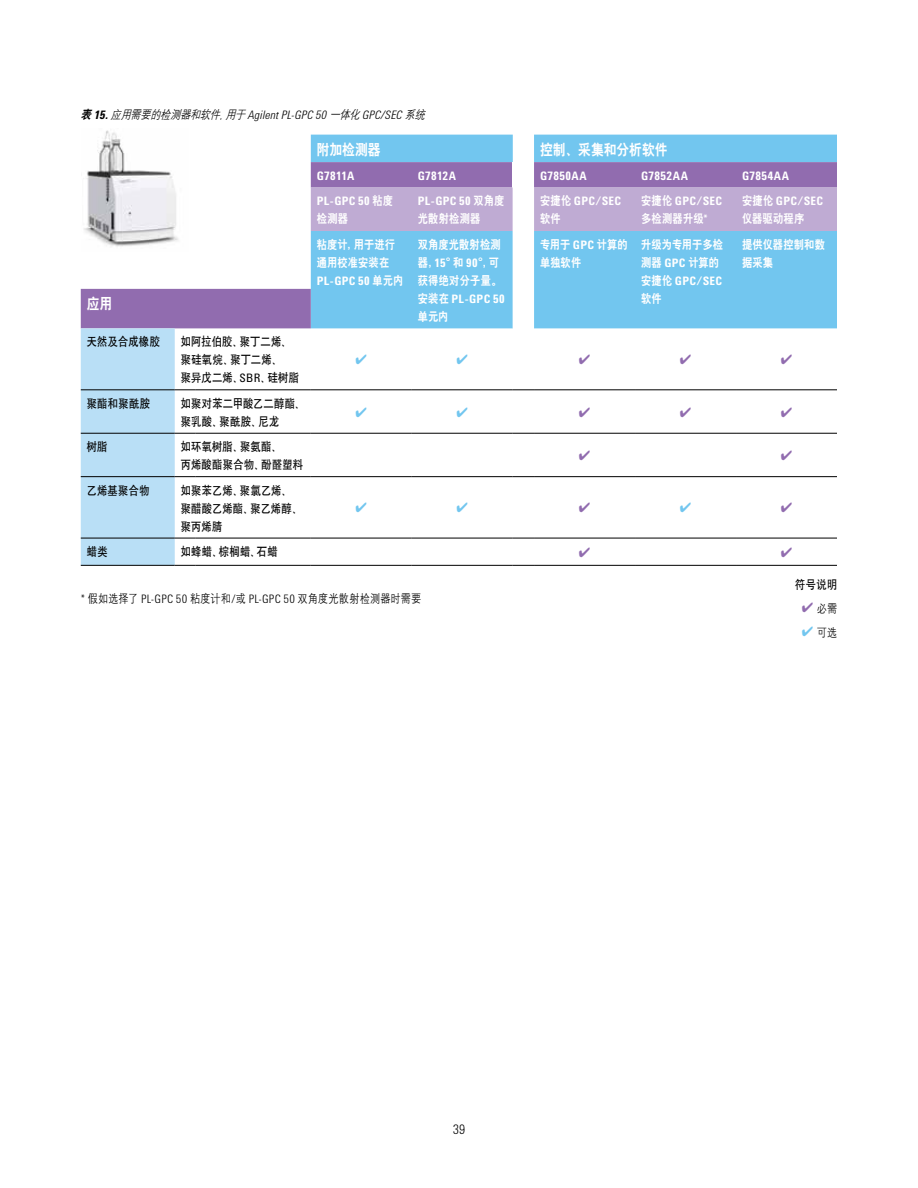
<style>
.page{position:relative;width:918px;height:1188px;background:#fff}
.page>*{position:absolute;margin:0;border:0;box-sizing:border-box;transform-origin:0 0}
.t1{font:15px "H Yb 2 gj";color:#fff;scale:.85 1}
.t2{font:300 13.5px "Agilent Cond";color:#000}
.t3{font:12px/18px "H Yb 1 gj";letter-spacing:.03em;color:#000;scale:.85 1}
.t4{font:700 12px "Agilent Cond";letter-spacing:.03em;color:#fff}
.t5{font:12px/18px "H Yb 2 gj";letter-spacing:.02em;color:#fff;scale:.85 1}
.t6{font:12px "H Yg 2 gj";letter-spacing:.01em;color:#000;scale:.85 1}
.t7{font:italic 300 12px "Agilent Cond";letter-spacing:.02em;color:#000}
.s1{font-family:"H Yb 2 gj";font-weight:400}
.s2{font-weight:700}
.s3{font-family:"H Yg 2 gj";font-weight:400}
.s4{font-family:"H Yg 2 gj";font-weight:400;font-style:normal}
.s5{font-family:"Agilent Cond";font-weight:700}
.s6{font-family:"Agilent Cond"}
.s7{font-family:"Agilent Condensed CFF";font-weight:700}
.s8{font-family:"Agilent Cond";font-weight:300}
.s9{color:#916caf}
.s10{color:#72c6ef}
</style>
<div class="page">
<div style="left:311px;top:135px;width:526px;height:27px;background:#72c6ef"></div>
<svg style="left:81px;top:162px;width:756px;height:166px;fill:#916caf"></svg>
<div style="left:513px;top:162px;width:21px;height:26px;background:#fff"></div>
<svg style="left:311px;top:188px;width:526px;height:140px;background:#8ec0e7"></svg>
<hr style="left:196px;top:390px;width:115px;height:1px;background:#000">
<hr style="left:311px;top:390px;width:101px;height:1px;background:#000">
<hr style="left:412px;top:390px;width:101px;height:1px;background:#000">
<svg style="left:513px;top:390px;width:21px;height:1px"></svg>
<hr style="left:534px;top:390px;width:101px;height:1px;background:#000">
<hr style="left:635px;top:390px;width:101px;height:1px;background:#000">
<hr style="left:736px;top:390px;width:101px;height:1px;background:#000">
<hr style="left:196px;top:433px;width:115px;height:1px;background:#000">
<hr style="left:311px;top:433px;width:101px;height:1px;background:#000">
<hr style="left:412px;top:433px;width:101px;height:1px;background:#000">
<svg style="left:513px;top:433px;width:21px;height:1px"></svg>
<hr style="left:534px;top:433px;width:101px;height:1px;background:#000">
<hr style="left:635px;top:433px;width:101px;height:1px;background:#000">
<hr style="left:736px;top:433px;width:101px;height:1px;background:#000">
<hr style="left:196px;top:476px;width:115px;height:1px;background:#000">
<hr style="left:311px;top:476px;width:101px;height:1px;background:#000">
<hr style="left:412px;top:476px;width:101px;height:1px;background:#000">
<svg style="left:513px;top:476px;width:21px;height:1px"></svg>
<hr style="left:534px;top:476px;width:101px;height:1px;background:#000">
<hr style="left:635px;top:476px;width:101px;height:1px;background:#000">
<hr style="left:736px;top:476px;width:101px;height:1px;background:#000">
<hr style="left:196px;top:538px;width:115px;height:1px;background:#000">
<hr style="left:311px;top:538px;width:101px;height:1px;background:#000">
<hr style="left:412px;top:538px;width:101px;height:1px;background:#000">
<svg style="left:513px;top:538px;width:21px;height:1px"></svg>
<hr style="left:534px;top:538px;width:101px;height:1px;background:#000">
<hr style="left:635px;top:538px;width:101px;height:1px;background:#000">
<hr style="left:736px;top:538px;width:101px;height:1px;background:#000">
<svg style="left:81px;top:328px;width:115px;height:238px"></svg>
<hr style="left:196px;top:565px;width:115px;height:1px;background:#000">
<hr style="left:311px;top:565px;width:101px;height:1px;background:#000">
<hr style="left:412px;top:565px;width:101px;height:1px;background:#000">
<svg style="left:513px;top:565px;width:21px;height:1px"></svg>
<hr style="left:534px;top:565px;width:101px;height:1px;background:#000">
<hr style="left:635px;top:565px;width:101px;height:1px;background:#000">
<hr style="left:736px;top:565px;width:101px;height:1px;background:#000">
<img style="left:82px;top:130px;width:107px;height:121px">
<p class="t7" style="left:81px;top:108px;width:349px"><span class="s1">表</span> <span class="s2">15.</span> <span class="s3">应用需要的检测器和软件</span><span class="s4">，</span><span class="s3">用于</span> Agilent PL-GPC 50 <span class="s3">一体化</span> GPC/SEC <span class="s3">系统</span></p>
<p class="t1" style="left:317px;top:142px;width:76px">附加检测器</p>
<p class="t1" style="left:540px;top:142px;width:151px">控制、采集和分析软件</p>
<p class="t4" style="left:317px;top:169px;width:39px">G7811A</p>
<p class="t4" style="left:418px;top:169px;width:40px">G7812A</p>
<p class="t4" style="left:540px;top:169px;width:48px">G7850AA</p>
<p class="t4" style="left:641px;top:169px;width:49px">G7852AA</p>
<p class="t4" style="left:742px;top:169px;width:49px">G7854AA</p>
<p class="t4" style="left:317px;top:194px;width:78px">PL-GPC 50 <span class="s1">粘度</span></p>
<p class="t5" style="left:317px;top:210px;width:38px">检测器</p>
<p class="t4" style="left:418px;top:194px;width:88px">PL-GPC 50 <span class="s1">双角度</span></p>
<p class="t5" style="left:418px;top:210px;width:75px">光散射检测器</p>
<p class="t4" style="left:540px;top:194px;width:83px"><span class="s1">安捷伦</span> GPC/SEC</p>
<p class="t5" style="left:540px;top:210px;width:26px">软件</p>
<p class="t4" style="left:641px;top:194px;width:83px"><span class="s1">安捷伦</span> GPC/SEC</p>
<p class="t5" style="left:641px;top:210px;width:80px">多检测器升级<span class="s5">*</span></p>
<p class="t4" style="left:742px;top:194px;width:83px"><span class="s1">安捷伦</span> GPC/SEC</p>
<p class="t5" style="left:742px;top:210px;width:75px">仪器驱动程序</p>
<p class="t1" style="left:87px;top:296px;width:31px">应用</p>
<p class="t3" style="left:87px;top:333px;width:88px">天然及合成橡胶</p>
<p class="t3" style="left:181px;top:333px;width:141px">如阿拉伯胶、聚丁二烯、聚硅氧烷、聚丁二烯、<br>聚异戊二烯、<span class="s6">SBR</span>、硅树脂</p>
<p class="t3" style="left:87px;top:394px;width:76px">聚酯和聚酰胺</p>
<p class="t3" style="left:181px;top:394px;width:147px">如聚对苯二甲酸乙二醇酯、聚乳酸、聚酰胺、尼龙</p>
<p class="t3" style="left:87px;top:438px;width:26px">树脂</p>
<p class="t3" style="left:181px;top:438px;width:145px">如环氧树脂、聚氨酯、<br>丙烯酸酯聚合物、酚醛塑料</p>
<p class="t3" style="left:87px;top:481px;width:76px">乙烯基聚合物</p>
<p class="t3" style="left:181px;top:481px;width:144px">如聚苯乙烯、聚氯乙烯、聚醋酸乙烯酯、聚乙烯醇、聚丙烯腈</p>
<p class="t3" style="left:87px;top:542px;width:26px">蜡类</p>
<p class="t3" style="left:181px;top:542px;width:116px">如蜂蜡、棕榈蜡、石蜡</p>
<p class="t5" style="left:317px;top:235px;width:93px">粘度计，用于进行通用校准安装在</p>
<p class="t4" style="left:317px;top:274px;width:88px">PL-GPC 50 <span class="s1">单元内</span></p>
<p class="t5" style="left:418px;top:235px;width:101px">双角度光散射检测器，<span class="s5">15</span><span class="s7">°</span> 和 <span class="s5">90</span><span class="s7">°</span>，可获得绝对分子量。</p>
<p class="t4" style="left:418px;top:292px;width:88px"><span class="s1">安装在</span> PL-GPC 50</p>
<p class="t5" style="left:418px;top:307px;width:38px">单元内</p>
<p class="t6" style="left:81px;top:593px;width:402px"><span class="s8">*</span> 假如选择了 <span class="s8">PL-GPC 50</span> 粘度计和<span class="s8">/</span>或 <span class="s8">PL-GPC 50</span> 双角度光散射检测器时需要</p>
<p class="t5" style="left:540px;top:235px;width:105px">专用于 <span class="s5">GPC</span> 计算的单独软件</p>
<p class="t5" style="left:641px;top:235px;width:98px">升级为专用于多检测器 <span class="s5">GPC</span> 计算的</p>
<p class="t4" style="left:641px;top:274px;width:83px"><span class="s1">安捷伦</span> GPC/SEC</p>
<p class="t5" style="left:641px;top:289px;width:26px">软件</p>
<p class="t5" style="left:742px;top:235px;width:99px">提供仪器控制和数据采集</p>
<p class="t3" style="left:795px;top:576px;width:51px">符号说明</p>
<p class="t6" style="left:802px;top:602px;width:43px"><span class="s9">✔</span> 必需</p>
<p class="t6" style="left:802px;top:626px;width:43px"><span class="s10">✔</span> 可选</p>
<p class="t2" style="left:453px;top:1121px;width:14px">39</p>
</div>
